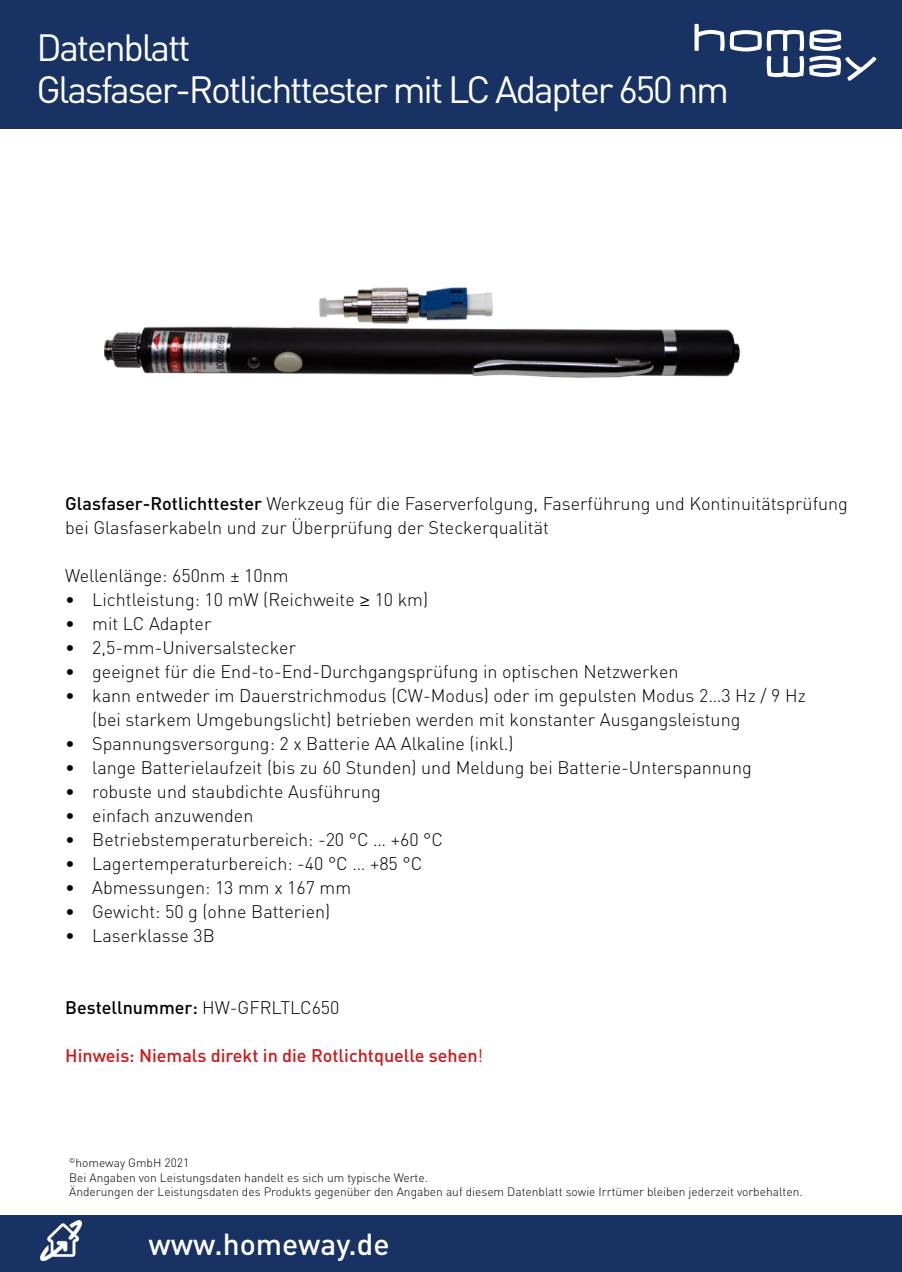
<style>
.page{position:relative;width:902px;height:1272px;background:#fff}
.page>*{position:absolute;margin:0;border:0;box-sizing:border-box;transform-origin:0 0}
.t1{font:37.5px/42px "DIN";letter-spacing:-.06em;color:#fff}
.t2{font:500 30px "DIN";color:#fff}
.t3{font:300 18px/24px "DIN";color:#000}
.t4{font:500 18px "DIN";color:#cd1719}
.t5{font:500 18px "DIN";color:#000}
.t6{font:300 12px/14.4px "DIN";color:#000}
.s1{font-weight:500}
.s2{font-family:"Myriad Pro";font-weight:400}
.s3{font-weight:300}
.s4{font-weight:400}
</style>
<div class="page">
<div style="left:0;top:0;width:901px;height:128px;background:#183264"></div>
<div style="left:0;top:1215px;width:901px;height:56px;background:#183264"></div>
<svg style="left:694px;top:24px;width:182px;height:57px"></svg>
<img style="left:41px;top:1220px;width:41px;height:40px">
<img style="left:103px;top:287px;width:638px;height:91px">
<h1 class="t1" style="left:36px;top:26px;width:694px">Datenblatt<br>Glasfaser-Rotlichttester mit LC Adapter 650 nm</h1>
<p class="t3" style="left:65px;top:491px;width:784px"><span class="s1">Glasfaser-Rotlichttester</span> Werkzeug für die Faserverfolgung, Faserführung und Kontinuitätsprüfung bei Glasfaserkabeln und zur Überprüfung der Steckerqualität</p>
<p class="t3" style="left:65px;top:563px;width:225px">Wellenlänge: 650nm ± 10nm</p>
<p class="t3" style="left:65px;top:587px;width:364px">• Lichtleistung: 10 mW (Reichweite <span class="s2">≥</span> 10 km)</p>
<p class="t3" style="left:65px;top:611px;width:148px">• mit LC Adapter</p>
<p class="t3" style="left:65px;top:635px;width:232px">• 2,5-mm-Universalstecker</p>
<p class="t3" style="left:65px;top:659px;width:614px">• geeignet für die End-to-End-Durchgangsprüfung in optischen Netzwerken</p>
<p class="t3" style="left:92px;top:683px;width:715px;text-indent:-27px">• kann entweder im Dauerstrichmodus (CW-Modus) oder im gepulsten Modus 2…3 Hz / 9 Hz (bei starkem Umgebungslicht) betrieben werden mit konstanter Ausgangsleistung</p>
<p class="t3" style="left:65px;top:731px;width:450px">• Spannungsversorgung: 2 x Batterie AA Alkaline (inkl.)</p>
<p class="t3" style="left:65px;top:755px;width:688px">• lange Batterielaufzeit (bis zu 60 Stunden) und Meldung bei Batterie-Unterspannung</p>
<p class="t3" style="left:65px;top:779px;width:317px">• robuste und staubdichte Ausführung</p>
<p class="t3" style="left:65px;top:803px;width:190px">• einfach anzuwenden</p>
<p class="t3" style="left:65px;top:827px;width:379px">• Betriebstemperaturbereich: -20 °C … +60 °C</p>
<p class="t3" style="left:65px;top:851px;width:358px">• Lagertemperaturbereich: -40 °C … +85 °C</p>
<p class="t3" style="left:65px;top:875px;width:287px">• Abmessungen: 13 mm x 167 mm</p>
<p class="t3" style="left:65px;top:899px;width:266px">• Gewicht: 50 g (ohne Batterien)</p>
<p class="t3" style="left:65px;top:923px;width:151px">• Laserklasse 3B</p>
<p class="t5" style="left:65px;top:996px;width:276px">Bestellnummer: <span class="s3">HW-GFRLTLC650</span></p>
<p class="t4" style="left:65px;top:1044px;width:419px">Hinweis: Niemals direkt in die Rotlichtquelle sehen<span class="s4">!</span></p>
<p class="t6" style="left:69px;top:1155px;width:734px"><sup>©</sup>homeway GmbH 2021<br>Bei Angaben von Leistungsdaten handelt es sich um typische Werte.<br>Änderungen der Leistungsdaten des Produkts gegenüber den Angaben auf diesem Datenblatt sowie Irrtümer bleiben jederzeit vorbehalten.</p>
<h2 class="t2" style="left:148px;top:1225px;width:243px">www.homeway.de</h2>
</div>
